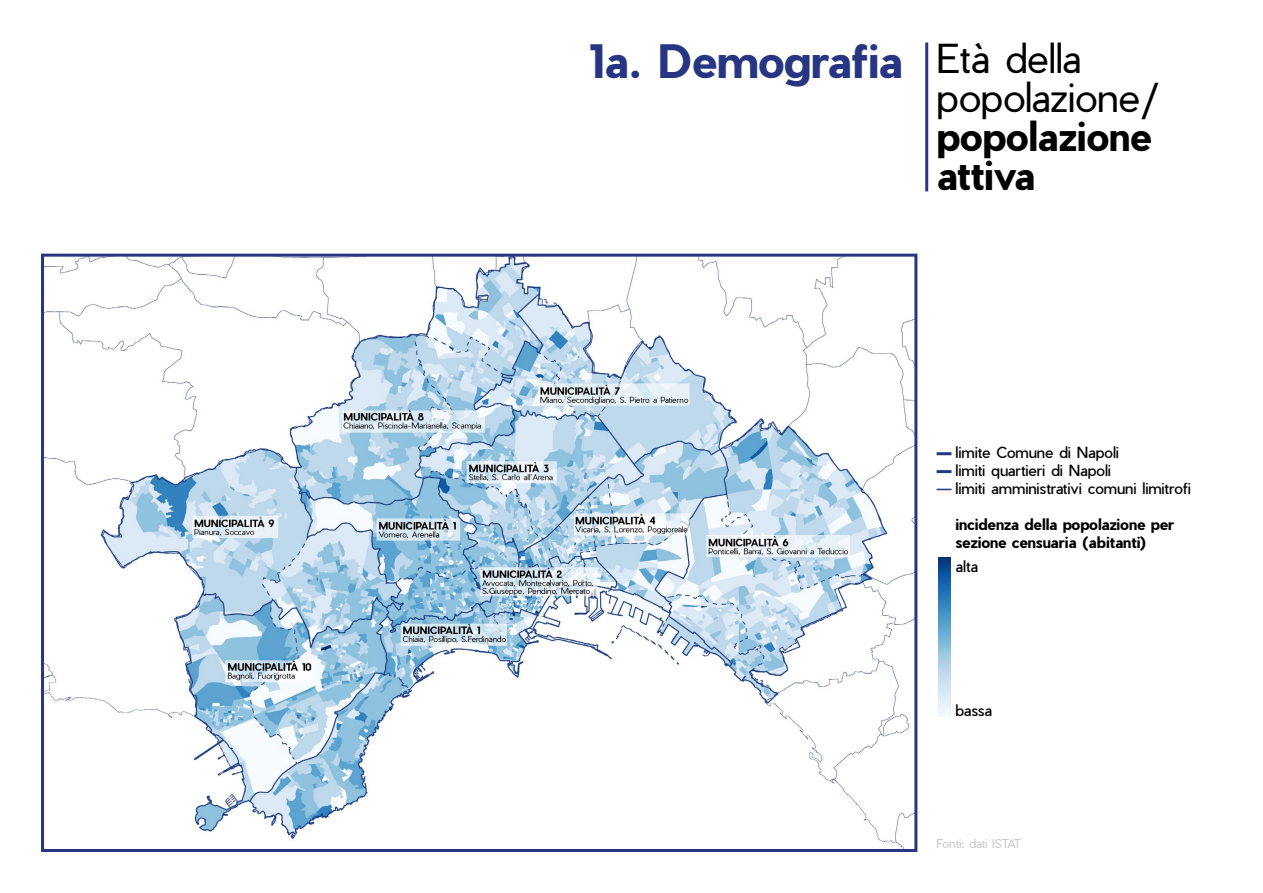
<style>
.page{position:relative;width:1263px;height:893px;background:#fff}
.page>*{position:absolute;margin:0;border:0;box-sizing:border-box;transform-origin:0 0}
.t1{font:700 45px "Pier Sans";letter-spacing:-.005em;color:#283583}
.t2{font:300 39px/39px "Pier Sans";letter-spacing:-.015em;color:#000}
.t3{font:700 39px/39px "Pier Sans";color:#000}
.t4{font:15px/18px "Pier Sans";color:#000}
.t5{font:700 15px/18px "Pier Sans";color:#000}
.t6{font:300 12px "Pier Sans";letter-spacing:-.015em;color:#c8c8c8}
</style>
<div class="page">
<img style="left:45px;top:258px;width:868px;height:590px">
<div style="left:41px;top:254px;width:876px;height:598px;border:3px solid #283583"></div>
<hr style="left:925px;top:43px;width:3px;height:148px;background:#283583">
<img style="left:938px;top:557px;width:12px;height:158px">
<hr style="left:936px;top:452px;width:15px;height:3px;background:#273582">
<hr style="left:936px;top:470px;width:15px;height:3px;background:#1c3f84">
<svg style="left:936px;top:489px;width:15px;height:1px"></svg>
<h1 class="t1" style="left:589px;top:30px;width:315px">1a. Demografia</h1>
<h2 class="t2" style="left:936px;top:39px;width:224px">Età della popolazione/</h2>
<h2 class="t3" style="left:936px;top:117px;width:217px">popolazione attiva</h2>
<p class="t4" style="left:955px;top:444px;width:237px">limite Comune di Napoli<br>limiti quartieri di Napoli<br>limiti amministrativi comuni limitrofi</p>
<p class="t5" style="left:955px;top:516px;width:220px">incidenza della popolazione per sezione censuaria (abitanti)</p>
<p class="t4" style="left:955px;top:558px;width:24px">alta</p>
<p class="t4" style="left:955px;top:702px;width:38px">bassa</p>
<p class="t6" style="left:936px;top:835px;width:86px">Fonti: dati ISTAT</p>
</div>
